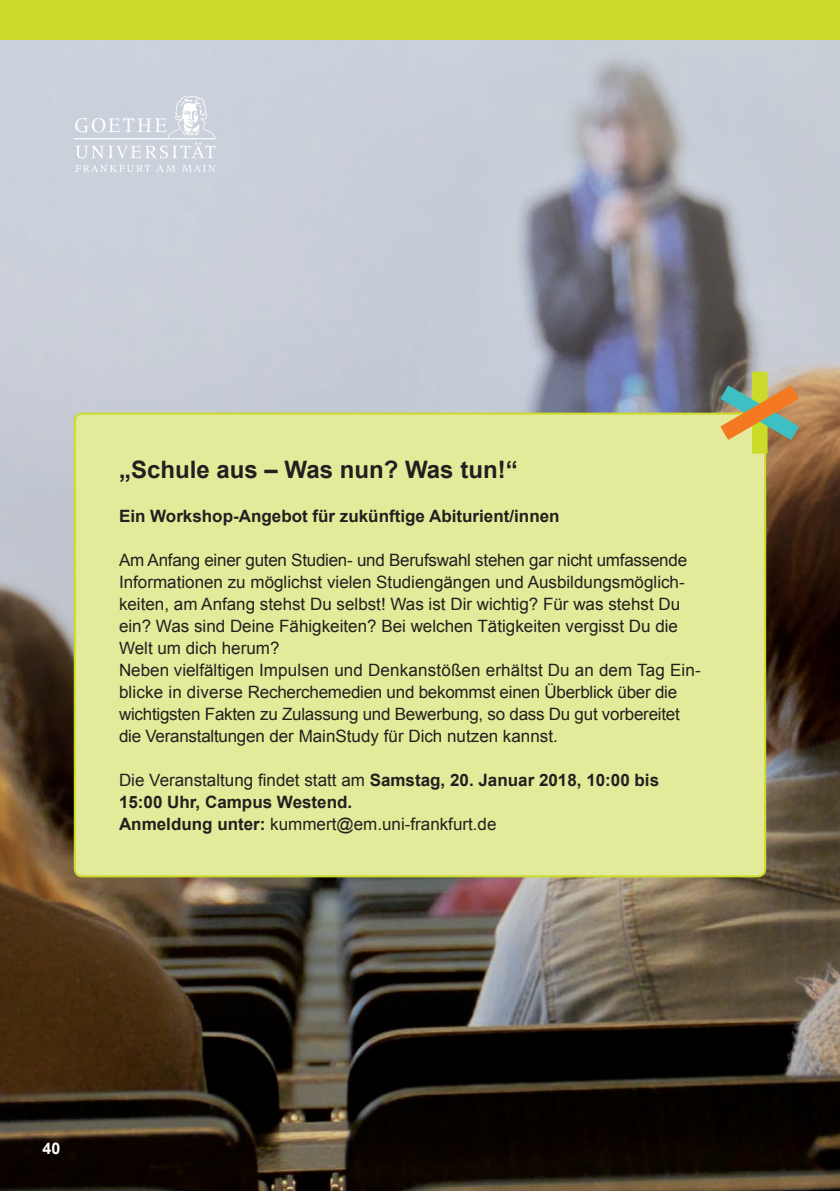
<style>
.page{position:relative;width:840px;height:1191px;background:#fff}
.page>*{position:absolute;margin:0;border:0;box-sizing:border-box;transform-origin:0 0}
.t1{font:700 24px "Arial";color:#231f20}
.t2{font:17px/22px "Arial";color:#231f20}
.t3{font:700 17px/22px "Arial";color:#231f20}
.t4{font:700 16px "Arial";color:#fff}
.s1{font-weight:400}
</style>
<div class="page">
<img style="left:0;top:40px;width:839px;height:1151px">
<div style="left:0;top:0;width:839px;height:40px;background:#cadb2a"></div>
<svg style="left:75px;top:165px;width:75px;height:7px"></svg>
<svg style="left:156px;top:165px;width:20px;height:7px"></svg>
<svg style="left:182px;top:165px;width:33px;height:7px"></svg>
<svg style="left:74px;top:96px;width:141px;height:63px;background:#d2d8e0"></svg>
<div style="left:75px;top:413px;width:689px;height:463px;background:#e3ea99;border-radius:8px"></div>
<div style="left:74px;top:412px;width:691px;height:465px;border:2px solid #cadb2a;border-radius:8px"></div>
<div style="left:751px;top:372px;width:16px;height:81px;background:#cadb2a"></div>
<svg style="left:720px;top:385px;width:78px;height:55px"></svg>
<h1 class="t1" style="left:119px;top:453px;width:400px">„Schule aus – Was nun? Was tun!“</h1>
<p class="t3" style="left:119px;top:505px;width:442px">Ein Workshop-Angebot für zukünftige Abiturient/innen</p>
<p class="t2" style="left:119px;top:549px;width:583px">Am Anfang einer guten Studien- und Berufswahl stehen gar nicht umfassende Informationen zu möglichst vielen Studiengängen und Ausbildungsmöglich&shy;keiten, am Anfang stehst Du selbst! Was ist Dir wichtig? Für was stehst Du ein? Was sind Deine Fähigkeiten? Bei welchen Tätigkeiten vergisst Du die Welt um dich herum?<br>Neben vielfältigen Impulsen und Denkanstößen erhältst Du an dem Tag Ein&shy;blicke in diverse Recherchemedien und bekommst einen Überblick über die wichtigsten Fakten zu Zulassung und Bewerbung, so dass Du gut vorbereitet die Veranstaltungen der MainStudy für Dich nutzen kannst.</p>
<p class="t3" style="left:119px;top:769px;width:541px"><span class="s1">Die Veranstaltung findet statt am</span> Samstag, 20. Januar 2018, 10:00 bis<br>15:00 Uhr, Campus Westend.<br>Anmeldung unter: <span class="s1">kummert@em.uni-frankfurt.de</span></p>
<p class="t4" style="left:43px;top:1138px;width:19px">40</p>
</div>
